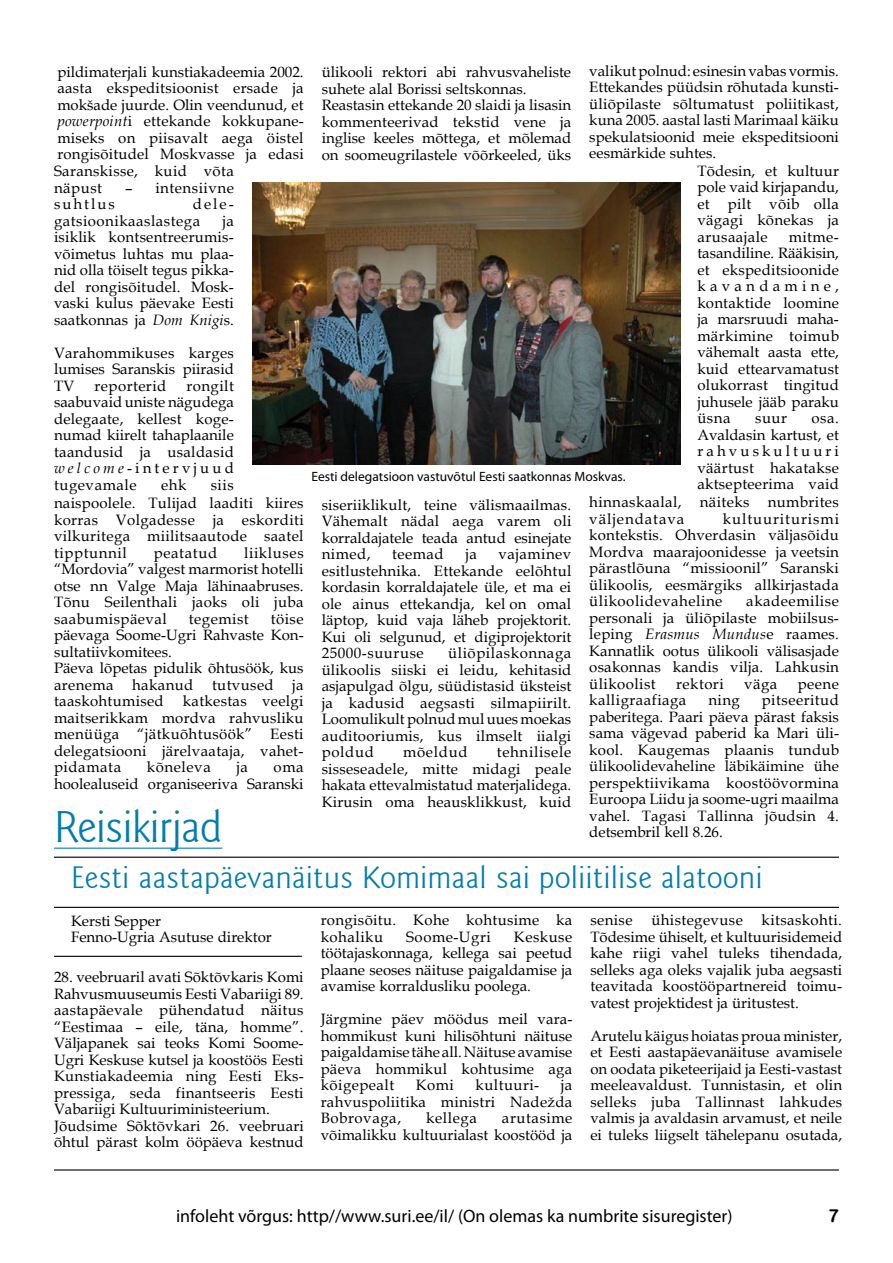
<style>
.page{position:relative;width:893px;height:1263px;background:#fff}
.page>*{position:absolute;margin:0;border:0;box-sizing:border-box;transform-origin:0 0}
.t1{font:300 45px "Goudy Sans IT Cby BT";letter-spacing:-.025em;color:#007dae}
.t2{font:300 31.5px "Goudy Sans IT Cby BT";color:#007dae}
.t3{font:18px "Myriad Pro";color:#000}
.t4{font:18px "Arial Rounded MT Bold";color:#000}
.t5{font:15px/16.5px "Book Antiqua";letter-spacing:.015em;color:#000;text-align:justify}
.t6{font:15px/16.5px "Book Antiqua";letter-spacing:.035em;color:#000}
.t7{font:15px "Book Antiqua";letter-spacing:.04em;color:#000}
.t8{font:15px "Book Antiqua";letter-spacing:.21em;color:#000}
.t9{font:15px "Book Antiqua";letter-spacing:.06em;color:#000}
.t10{font:15px "Book Antiqua";letter-spacing:.045em;color:#000}
.t11{font:15px "Book Antiqua";letter-spacing:.135em;color:#000}
.t12{font:13.5px "Myriad Pro";color:#000}
.s1{font-style:italic}
</style>
<div class="page">
<hr style="left:54px;top:1169px;width:785px;height:1px;background:#000">
<hr style="left:54px;top:848px;width:168px;height:1px;background:#007dae">
<hr style="left:54px;top:956px;width:248px;height:1px;background:#000">
<hr style="left:54px;top:907px;width:785px;height:1px;background:#000">
<hr style="left:54px;top:857px;width:785px;height:1px;background:#000">
<img style="left:252px;top:183px;width:428px;height:282px">
<p class="t5" style="left:589px;top:62px;width:251px">valikut polnud: esinesin vabas vormis.<br>Ettekandes püüdsin rõhutada kunsti&shy;üliõpilaste sõltumatust poliitikast, kuna 2005. aastal lasti Marimaal käiku spekulatsioonid meie ekspeditsiooni eesmärkide suhtes.</p>
<p class="t5" style="left:57px;top:63px;width:248px">pildimaterjali kunstiakadeemia 2002. aasta ekspeditsioonist ersade ja mokšade juurde. Olin veendunud, et <span class="s1">powerpoint</span>i ettekande kokkupane&shy;miseks on piisavalt aega öistel rongisõitudel Moskvasse ja edasi</p>
<p class="t5" style="left:322px;top:64px;width:251px;text-align:left">ülikooli rektori abi rahvusvaheliste suhete alal Borissi seltskonnas.<br>Reastasin ettekande 20 slaidi ja lisasin kommenteerivad tekstid vene ja inglise keeles mõttega, et mõlemad on soomeugrilastele võõrkeeled, üks</p>
<p class="t5" style="left:697px;top:162px;width:143px">Tõdesin, et kultuur pole vaid kirjapandu, et pilt võib olla vägagi kõnekas ja arusaajale</p>
<p class="t5" style="left:54px;top:163px;width:181px">Saranskisse, kuid võta näpust</p>
<p class="t6" style="left:125px;top:179px;width:110px">– intensiivne</p>
<p class="t11" style="left:54px;top:194px;width:62px">suhtlus</p>
<p class="t6" style="left:54px;top:196px;width:181px;text-indent:139px">dele&shy;gatsioonikaaslastega</p>
<p class="t5" style="left:54px;top:212px;width:181px;text-indent:168px">ja isiklik kontsentreerumis&shy;võimetus luhtas mu plaa&shy;nid olla töiselt tegus pikka&shy;del rongisõitudel. Mosk&shy;vaski kulus päevake Eesti saatkonnas ja <span class="s1">Dom Knigi</span>s.</p>
<p class="t5" style="left:54px;top:344px;width:181px">Varahommikuses karges lumises Saranskis piirasid TV</p>
<p class="t5" style="left:697px;top:228px;width:143px;text-indent:91px">mitme&shy;tasandiline. Rääkisin, et ekspeditsioonide kavandamine, kontaktide loomine ja marsruudi maha&shy;märkimine toimub vähemalt aasta ette, kuid ettearvamatust olukorrast tingitud juhusele jääb paraku üsna</p>
<p class="t5" style="left:54px;top:377px;width:181px;text-indent:132px">rongilt saabuvaid uniste nägudega delegaate, kellest koge&shy;numad kiirelt tahaplaanile taandusid ja usaldasid <span class="s1">welcome</span>-intervjuud tugevamale</p>
<p class="t5" style="left:95px;top:377px;width:73px">reporterid</p>
<p class="t5" style="left:755px;top:409px;width:34px">suur</p>
<p class="t5" style="left:812px;top:409px;width:29px">osa.</p>
<p class="t5" style="left:697px;top:426px;width:143px">Avaldasin kartust, et</p>
<p class="t8" style="left:697px;top:441px;width:143px">rahvuskultuuri</p>
<p class="t5" style="left:697px;top:459px;width:143px">väärtust hakatakse</p>
<p class="t5" style="left:697px;top:475px;width:143px">aktsepteerima vaid</p>
<p class="t5" style="left:589px;top:493px;width:251px">hinnaskaalal, näiteks numbrites</p>
<p class="t9" style="left:589px;top:508px;width:97px">väljendatava</p>
<p class="t12" style="left:311px;top:468px;width:316px">Eesti delegatsioon vastuvõtul Eesti saatkonnas Moskvas.</p>
<p class="t5" style="left:161px;top:476px;width:27px">ehk</p>
<p class="t5" style="left:54px;top:475px;width:251px;line-height:18.5px;text-indent:157px">siis naispoolele. Tulijad laaditi kiires</p>
<p class="t5" style="left:54px;top:511px;width:251px">korras Volgadesse ja eskorditi vilkuritega miilitsaautode saatel tipptunnil</p>
<p class="t5" style="left:322px;top:496px;width:251px">siseriiklikult, teine välismaailmas.<br>Vähemalt nädal aega varem oli korraldajatele teada antud esinejate nimed,</p>
<p class="t5" style="left:589px;top:510px;width:251px;text-indent:133px">kultuuriturismi kontekstis. Ohverdasin väljasõidu Mordva maarajoonidesse ja veetsin pärastlõuna “missioonil” Saranski ülikoolis, eesmärgiks allkirjastada ülikoolidevaheline</p>
<p class="t5" style="left:54px;top:544px;width:251px;text-indent:190px">liikluses “Mordovia” valgest marmorist hotelli otse nn Valge Maja lähinaabruses.<br>Tõnu Seilenthali jaoks oli juba saabumispäeval</p>
<p class="t7" style="left:154px;top:542px;width:65px">peatatud</p>
<p class="t5" style="left:392px;top:545px;width:53px">teemad</p>
<p class="t5" style="left:465px;top:545px;width:13px">ja</p>
<p class="t5" style="left:322px;top:545px;width:251px;text-indent:177px">vajaminev esitlustehnika. Ettekande eelõhtul kordasin korraldajatele üle, et ma ei ole ainus ettekandja, kel on omal läptop, kuid vaja läheb projektorit.<br>Kui oli selgunud, et digiprojektorit 25000-suuruse</p>
<p class="t5" style="left:589px;top:592px;width:251px;text-indent:157px">akadeemilise personali ja üliõpilaste mobiilsus&shy;leping <span class="s1">Erasmus Mundus</span>e raames.<br>Kannatlik ootus ülikooli välisasjade osakonnas kandis vilja. Lahkusin ülikoolist</p>
<p class="t5" style="left:54px;top:610px;width:251px;text-align:left;text-indent:217px">töise päevaga Soome-Ugri Rahvaste Kon&shy;sultatiivkomitees.<br>Päeva lõpetas pidulik õhtusöök, kus arenema hakanud tutvused ja taaskohtumised</p>
<p class="t5" style="left:189px;top:610px;width:61px">tegemist</p>
<p class="t5" style="left:322px;top:644px;width:251px;text-indent:127px">üliõpilaskonnaga ülikoolis siiski ei leidu, kehitasid asjapulgad õlgu, süüdistasid üksteist ja kadusid aegsasti silmapiirilt.<br>Loomulikult polnud mul uues moekas auditooriumis, kus ilmselt iialgi poldud</p>
<p class="t5" style="left:676px;top:675px;width:49px">rektori</p>
<p class="t5" style="left:744px;top:675px;width:35px">väga</p>
<p class="t5" style="left:798px;top:675px;width:43px">peene</p>
<p class="t5" style="left:589px;top:691px;width:99px">kalligraafiaga</p>
<p class="t5" style="left:708px;top:691px;width:33px">ning</p>
<p class="t5" style="left:589px;top:691px;width:251px;text-indent:172px">pitseeritud paberitega. Paari päeva pärast faksis sama vägevad paberid ka Mari üli&shy;kool. Kaugemas plaanis tundub ülikoolidevaheline läbikäimine ühe perspektiivikama koostöövormina Euroopa Liidu ja soome-ugri maailma vahel. Tagasi Tallinna jõudsin 4. detsembril kell 8.26.</p>
<p class="t5" style="left:54px;top:693px;width:251px;text-indent:129px">katkestas veelgi maitserikkam mordva rahvusliku menüüga “jätkuõhtusöök” Eesti delegatsiooni järelvaataja, vahet&shy;pidamata</p>
<p class="t5" style="left:322px;top:743px;width:251px;text-indent:175px">tehnilisele sisseseadele, mitte midagi peale hakata ettevalmistatud materjalidega.<br>Kirusin oma heausklikkust, kuid</p>
<p class="t10" style="left:403px;top:741px;width:66px">mõeldud</p>
<p class="t7" style="left:147px;top:757px;width:66px">kõneleva</p>
<p class="t5" style="left:236px;top:759px;width:13px">ja</p>
<p class="t5" style="left:54px;top:759px;width:251px;text-align:right">oma<br>hoolealuseid organiseeriva Saranski</p>
<h1 class="t1" style="left:54px;top:799px;width:170px">Reisikirjad</h1>
<h2 class="t2" style="left:71px;top:858px;width:693px">Eesti aastapäevanäitus Komimaal sai poliitilise alatooni</h2>
<p class="t5" style="left:71px;top:912px;width:202px">Kersti Sepper<br>Fenno-Ugria Asutuse direktor</p>
<p class="t5" style="left:54px;top:968px;width:251px;text-align:left">28. veebruaril avati Sõktõvkaris Komi Rahvusmuuseumis Eesti Vabariigi 89. aastapäevale pühendatud näitus “Eestimaa – eile, täna, homme”.<br>Väljapanek sai teoks Komi Soome-Ugri Keskuse kutsel ja koostöös Eesti Kunstiakadeemia ning Eesti Eks&shy;pressiga, seda finantseeris Eesti Vabariigi Kultuuriministeerium.<br>Jõudsime Sõktõvkari 26. veebruari õhtul pärast kolm ööpäeva kestnud</p>
<p class="t5" style="left:321px;top:911px;width:253px">rongisõitu. Kohe kohtusime ka kohaliku</p>
<p class="t5" style="left:321px;top:928px;width:253px;text-indent:193px">Keskuse töötajaskonnaga, kellega sai peetud plaane seoses näituse paigaldamise ja avamise korraldusliku poolega.</p>
<p class="t5" style="left:321px;top:1010px;width:253px">Järgmine päev möödus meil vara&shy;hommikust kuni hilisõhtuni näituse paigaldamise tähe all. Näituse avamise päeva hommikul kohtusime aga kõigepealt</p>
<p class="t6" style="left:406px;top:928px;width:86px">Soome-Ugri</p>
<p class="t5" style="left:416px;top:1076px;width:40px">Komi</p>
<p class="t5" style="left:475px;top:1076px;width:65px">kultuuri-</p>
<p class="t5" style="left:321px;top:1076px;width:253px;text-indent:240px">ja rahvuspoliitika ministri Nadežda Bobrovaga,</p>
<p class="t7" style="left:426px;top:1108px;width:52px">kellega</p>
<p class="t5" style="left:321px;top:1109px;width:253px;text-align:right">arutasime<br>võimalikku kultuurialast koostööd ja</p>
<p class="t5" style="left:590px;top:911px;width:253px;text-indent:171px">kitsaskohti.<br>Tõdesime ühiselt, et kultuurisidemeid kahe riigi vahel tuleks tihendada, selleks aga oleks vajalik juba aegsasti teavitada koostööpartnereid toimu&shy;vatest projektidest ja üritustest.</p>
<p class="t5" style="left:590px;top:1027px;width:253px">Arutelu käigus hoiatas proua minister, et Eesti aastapäevanäituse avamisele on oodata piketeerijaid ja Eesti-vastast meeleavaldust. Tunnistasin, et olin selleks juba Tallinnast lahkudes valmis ja avaldasin arvamust, et neile ei tuleks liigselt tähelepanu osutada,</p>
<p class="t5" style="left:590px;top:911px;width:44px">senise</p>
<p class="t5" style="left:651px;top:911px;width:93px">ühistegevuse</p>
<p class="t3" style="left:176px;top:1205px;width:558px">infoleht võrgus: http//www.suri.ee/il/ (On olemas ka numbrite sisuregister)</p>
<p class="t4" style="left:828px;top:1205px;width:12px">7</p>
</div>
